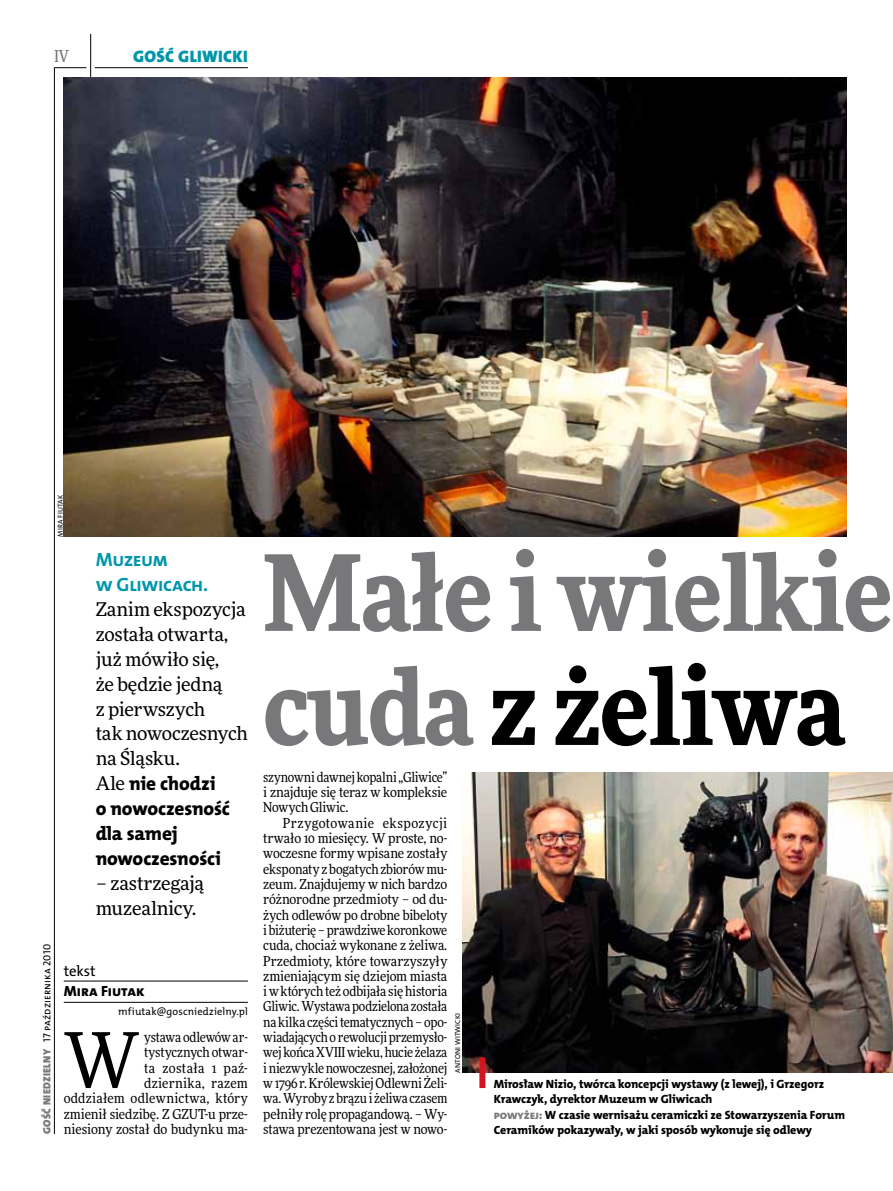
<style>
.page{position:relative;width:893px;height:1191px;background:#fff}
.page>*{position:absolute;margin:0;border:0;box-sizing:border-box;transform-origin:0 0}
.t1{font:900 105px/114px "Freeday Narrow";letter-spacing:-.01em;color:#787779}
.t2{font:76.95px "Freeday Narrow News";color:#000}
.t3{font:19.35px/24.9px "The Mix HP8 Ex Bld";letter-spacing:-.01em;color:#000}
.t4{font:19.35px/24.9px "The Mix HP7 Bld";letter-spacing:-.02em;color:#0096aa}
.t5{font:18.9px/24.9px "Freeday News";letter-spacing:-.015em;color:#000}
.t6{font:16.65px "The Mix HP9 Blk";letter-spacing:.02em;color:#0096aa}
.t7{font:500 16.5px "Freeday Narrow";color:#787779;scale:.9 1}
.t8{font:14.85px "The Mix HP8 Ex Bld";color:#000}
.t9{font:14.85px "The Mix HP5 Plain";letter-spacing:-.005em;color:#000}
.t10{font:13.65px/15.3px "Freeday Narrow News";letter-spacing:-.005em;color:#000;text-align:justify}
.t11{font:12px/15.3px "The Mix HP8 Ex Bld";letter-spacing:-.005em;color:#000}
.t12{font:10.5px "The Mix HP5 Plain";letter-spacing:.01em;color:#000}
.t13{font:7.2px "The Mix HP5 Plain";letter-spacing:.015em;color:#000}
.s1{font-family:"Freeday News";font-size:18.9px}
.s2{font-family:"The Mix HP9 Blk";color:#787779}
.s3{color:#000}
.s4{color:#787779}
</style>
<div class="page">
<hr style="left:54px;top:67px;width:1px;height:1067px;background:#000">
<hr style="left:90px;top:34px;width:1px;height:43px;background:#000">
<hr style="left:54px;top:67px;width:32px;height:1px;background:#000">
<hr style="left:95px;top:67px;width:153px;height:1px;background:#000">
<img style="left:463px;top:772px;width:430px;height:300px">
<img style="left:64px;top:77px;width:782px;height:460px">
<hr style="left:64px;top:980px;width:184px;height:1px;background:#000">
<hr style="left:64px;top:1002px;width:184px;height:1px;background:#000">
<div style="left:479px;top:1057px;width:6px;height:31px;background:#d3151f"></div>
<p class="t7" style="left:54px;top:46px;width:17px">IV</p>
<p class="t6" style="left:133px;top:46px;width:116px">GOŚĆ GLIWICKI</p>
<p class="t13" style="left:56px;top:537px;width:42px;rotate:-90deg">Mi ra Fiutak</p>
<h3 class="t4" style="left:96px;top:547px;width:114px">Muzeum<br>w Gliwicach.</h3>
<h3 class="t5" style="left:96px;top:596px;width:154px">Zanim ekspozycja została otwarta, już mówiło się,<br>że będzie jedną<br>z pierwszych<br>tak nowoczesnych na Śląsku.</h3>
<h3 class="t3" style="left:96px;top:771px;width:136px"><span class="s1">Ale</span> nie chodzi o nowoczesność dla samej nowoczesności</h3>
<h3 class="t5" style="left:96px;top:870px;width:110px">– zastrzegają muzealnicy.</h3>
<p class="t12" style="left:40px;top:1134px;width:191px;rotate:-90deg"><span class="s2">GOŚĆ NIEDZIELNY</span> 17 października 2010</p>
<p class="t9" style="left:64px;top:961px;width:33px">tekst</p>
<p class="t8" style="left:64px;top:981px;width:82px">Mira Fiutak</p>
<p class="t12" style="left:118px;top:1005px;width:131px">mfiutak@goscniedzielny.pl</p>
<p class="t10" style="left:64px;top:1029px;width:186px;text-align:right">ystawa odlewów ar-<br>tystycznych otwar-<br>ta została 1 paź-<br>dziernika, razem<br>oddziałem odlewnictwa, który zmienił siedzibę. Z GZUT-u prze&shy;niesiony został do budynku ma-</p>
<h2 class="t2" style="left:64px;top:1013px;width:77px">W</h2>
<h1 class="t1" style="left:263px;top:532px;width:631px">Małe i wielkie cuda <span class="s3">z żeliwa</span></h1>
<p class="t10" style="left:263px;top:769px;width:186px">szynowni dawnej kopalni „Gliwice” i znajduje się teraz w kompleksie Nowych Gliwic.</p>
<p class="t10" style="left:263px;top:815px;width:186px;text-indent:20px">Przygotowanie ekspozycji trwało 10 miesięcy. W proste, no&shy;woczesne formy wpisane zostały eksponaty z bogatych zbiorów mu&shy;zeum. Znajdujemy w nich bardzo różnorodne przedmioty – od du&shy;żych odlewów po drobne bibeloty i biżuterię – prawdziwe koronkowe cuda, chociaż wykonane z żeliwa.<br>Przedmioty, które towarzyszyły zmieniającym się dziejom miasta i w których też odbijała się historia Gliwic. Wystawa podzielona została na kilka części tematycznych – opo&shy;wiadających o rewolucji przemysło&shy;wej końca XVIII wieku, hucie żelaza i niezwykle nowoczesnej, założonej w 1796 r. Królewskiej Odlewni Żeli&shy;wa. Wyroby z brązu i żeliwa czasem pełniły rolę propagandową. – Wy&shy;stawa prezentowana jest w nowo-</p>
<p class="t13" style="left:453px;top:1072px;width:60px;rotate:-90deg">Antoni Witwicki</p>
<p class="t11" style="left:494px;top:1076px;width:353px">Mirosław Nizio, twórca koncepcji wystawy (z lewej), i Grzegorz Krawczyk, dyrektor Muzeum w Gliwicach<br><span class="s4">powyżej:</span> W czasie wernisażu ceramiczki ze Stowarzyszenia Forum Ceramików pokazywały, w jaki sposób wykonuje się odlewy</p>
</div>
